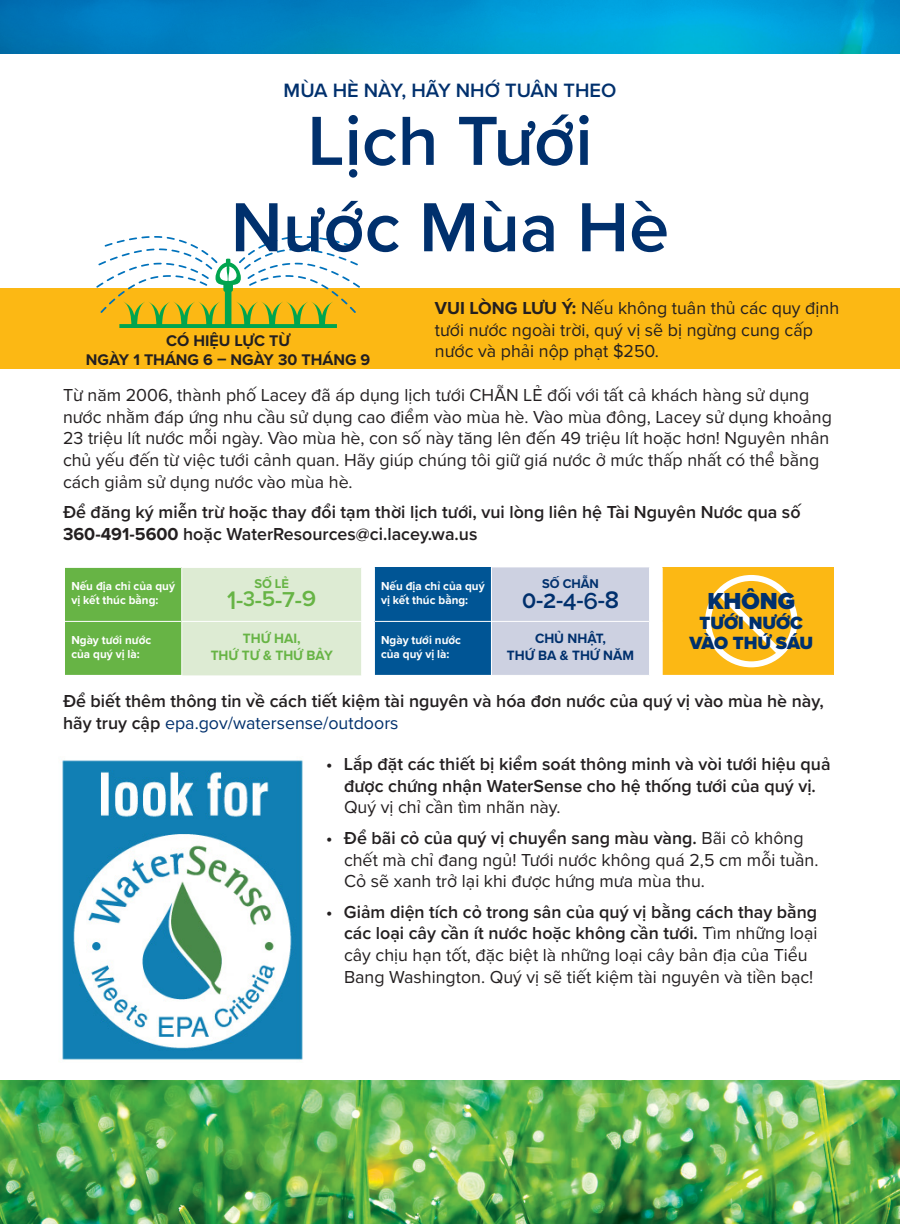
<style>
.page{position:relative;width:900px;height:1224px;background:#fff}
.page>*{position:absolute;margin:0;border:0;box-sizing:border-box;transform-origin:0 0}
.Heading{font:600 72px/86.4px "Proxima Nova";color:#00306d;text-align:center}
.t1{font:600 24.8px "Proxima Nova";color:#67b445}
.t2{font:600 24.8px "Proxima Nova";color:#00306d}
.t3{font:900 24px "Proxima Nova";color:#00306d}
.Subhead{font:600 20px "Proxima Nova";color:#00306d}
.t4{font:900 18.4px/20px "Proxima Nova";color:#00306d;text-align:center}
.Body{font:18px/21.6px "Proxima Nova";color:#231f20}
.Body-2{font:600 18px/21.6px "Proxima Nova";color:#231f20}
.Body_bold{font:600 18px/21.6px "Proxima Nova";color:#231f20}
.Body-3{font:700 16px/19.2px "Proxima Nova";color:#231f20;text-align:center}
.t5{font:700 14px/16.8px "Proxima Nova";color:#00306d;text-align:center}
.t6{font:700 14px/16.8px "Proxima Nova";color:#67b445;text-align:center}
.t7{font:700 13.2px "Proxima Nova";letter-spacing:-.01em;color:#00306d}
.t8{font:700 13.2px "Proxima Nova";color:#67b445}
.t9{font:700 12px/14.4px "Proxima Nova";color:#fff}
.s1{font-weight:700}
.s2{font-size:26.4px}
.s3{font-size:22px}
.s4{font-size:22.2px}
.s5{font-size:22.4px}
.s6{font-size:22.6px}
.s7{font-family:"Raleway"}
.s8{font-family:"Raleway";font-size:23px}
.s9{font-family:"Raleway";font-size:22.8px}
.s10{font-weight:400;color:#00306d}
.s11{font-weight:400}
.s12{font-weight:600}
</style>
<div class="page">
<img style="left:0;top:0;width:900px;height:54px">
<div style="left:0;top:288px;width:900px;height:81px;background:#fcb814"></div>
<svg style="left:96px;top:236px;width:264px;height:92px"></svg>
<div style="left:65px;top:567px;width:117px;height:54px;background:#67b445"></div>
<div style="left:662px;top:567px;width:171px;height:108px;background:#fcb814"></div>
<div style="left:65px;top:621px;width:117px;height:54px;background:#67b445"></div>
<hr style="left:65px;top:567px;width:117px;height:1px;background:#fff">
<hr style="left:181px;top:568px;width:1px;height:53px;background:#fff">
<hr style="left:65px;top:621px;width:116px;height:1px;background:#fff">
<hr style="left:181px;top:621px;width:181px;height:1px;background:#fff">
<hr style="left:181px;top:622px;width:1px;height:53px;background:#fff">
<svg style="left:182px;top:567px;width:481px;height:109px;background:#a5c0cc"></svg>
<hr style="left:649px;top:622px;width:1px;height:53px;background:#fff">
<hr style="left:662px;top:622px;width:1px;height:53px;background:#fff">
<div style="left:705px;top:575px;width:93px;height:92px;border:6px solid #fff;border-radius:50%"></div>
<svg style="left:711px;top:584px;width:78px;height:78px"></svg>
<img style="left:62px;top:760px;width:241px;height:300px">
<img style="left:0;top:1080px;width:900px;height:144px">
<p class="Subhead" style="left:284px;top:75px;width:334px">MÙA HÈ NÀY, HÃY NHỚ TUÂN THEO</p>
<p class="Heading" style="left:231px;top:96px;width:440px">Lịch Tưới<br>Nước Mùa Hè</p>
<p class="Body-3" style="left:86px;top:331px;width:286px">CÓ HIỆU LỰC TỪ<br>NGÀY 1 THÁNG 6 – NGÀY 30 THÁNG 9</p>
<p class="Body" style="left:435px;top:296px;width:406px"><span class="s1">VUI LÒNG LƯU Ý:</span> Nếu không tuân thủ các quy định tưới nước ngoài trời, quý vị sẽ bị ngừng cung cấp nước và phải nộp phạt $250.</p>
<p class="Body" style="left:63px;top:384px;width:770px">Từ năm 2006, thành phố Lacey đã áp dụng lịch tưới CHẴN LẺ đối với tất cả khách hàng sử dụng nước nhằm đáp ứng nhu cầu sử dụng cao điểm vào mùa hè. Vào mùa đông, Lacey sử dụng khoảng 23 triệu lít nước mỗi ngày. Vào mùa hè, con số này tăng lên đến 49 triệu lít hoặc hơn! Nguyên nhân chủ yếu đến từ việc tưới cảnh quan. Hãy giúp chúng tôi giữ giá nước ở mức thấp nhất có thể bằng cách giảm sử dụng nước vào mùa hè.</p>
<p class="Body_bold" style="left:63px;top:501px;width:739px">Để đăng ký miễn trừ hoặc thay đổi tạm thời lịch tưới, vui lòng liên hệ Tài Nguyên Nước qua số<br><span class="s1">360-491-5600</span> hoặc WaterResources@ci.lacey.wa.us</p>
<p class="t1" style="left:227px;top:582px;width:90px"><span class="s2">1</span>-<span class="s3">3</span>-<span class="s4">5</span>-<span class="s5">7</span>-<span class="s6">9</span></p>
<p class="t9" style="left:381px;top:579px;width:105px">Nếu địa chỉ của quý vị kết thúc bằng:</p>
<p class="t7" style="left:542px;top:573px;width:58px">SỐ CHẴN</p>
<p class="t9" style="left:71px;top:579px;width:105px">Nếu địa chỉ của quý vị kết thúc bằng:</p>
<p class="t8" style="left:254px;top:573px;width:36px">SỐ LẺ</p>
<p class="t2" style="left:522px;top:581px;width:99px"><span class="s7">0</span>-<span class="s7">2</span>-<span class="s8">4</span>-<span class="s9">6</span>-8</p>
<p class="t9" style="left:71px;top:633px;width:81px">Ngày tưới nước của quý vị là:</p>
<p class="t6" style="left:211px;top:629px;width:124px">THỨ HAI,<br>THỨ TƯ &amp; THỨ BẢY</p>
<p class="t9" style="left:381px;top:633px;width:81px">Ngày tưới nước của quý vị là:</p>
<p class="t5" style="left:507px;top:629px;width:129px">CHỦ NHẬT,<br>THỨ BA &amp; THỨ NĂM</p>
<p class="t3" style="left:707px;top:583px;width:89px">KHÔNG</p>
<p class="t4" style="left:689px;top:612px;width:125px">TƯỚI NƯỚC<br>VÀO THỨ SÁU</p>
<p class="Body-2" style="left:63px;top:690px;width:762px">Để biết thêm thông tin về cách tiết kiệm tài nguyên và hóa đơn nước của quý vị vào mùa hè này, hãy truy cập <span class="s10">epa.gov/watersense/outdoors</span></p>
<p class="Body-2" style="left:344px;top:753px;width:488px;text-indent:-18px">• Lắp đặt các thiết bị kiểm soát thông minh và vòi tưới hiệu quả được chứng nhận WaterSense cho hệ thống tưới của quý vị.<br><span class="s11">Quý vị chỉ cần tìm nhãn này.</span></p>
<p class="Body" style="left:344px;top:826px;width:476px;text-indent:-18px"><span class="s12">• Để bãi cỏ của quý vị chuyển sang màu vàng.</span> Bãi cỏ không chết mà chỉ đang ngủ! Tưới nước không quá 2,5 cm mỗi tuần.<br>Cỏ sẽ xanh trở lại khi được hứng mưa mùa thu.</p>
<p class="Body" style="left:344px;top:900px;width:475px;text-indent:-18px"><span class="s12">• Giảm diện tích cỏ trong sân của quý vị bằng cách thay bằng các loại cây cần ít nước hoặc không cần tưới.</span> Tìm những loại cây chịu hạn tốt, đặc biệt là những loại cây bản địa của Tiểu Bang Washington. Quý vị sẽ tiết kiệm tài nguyên và tiền bạc!</p>
</div>
